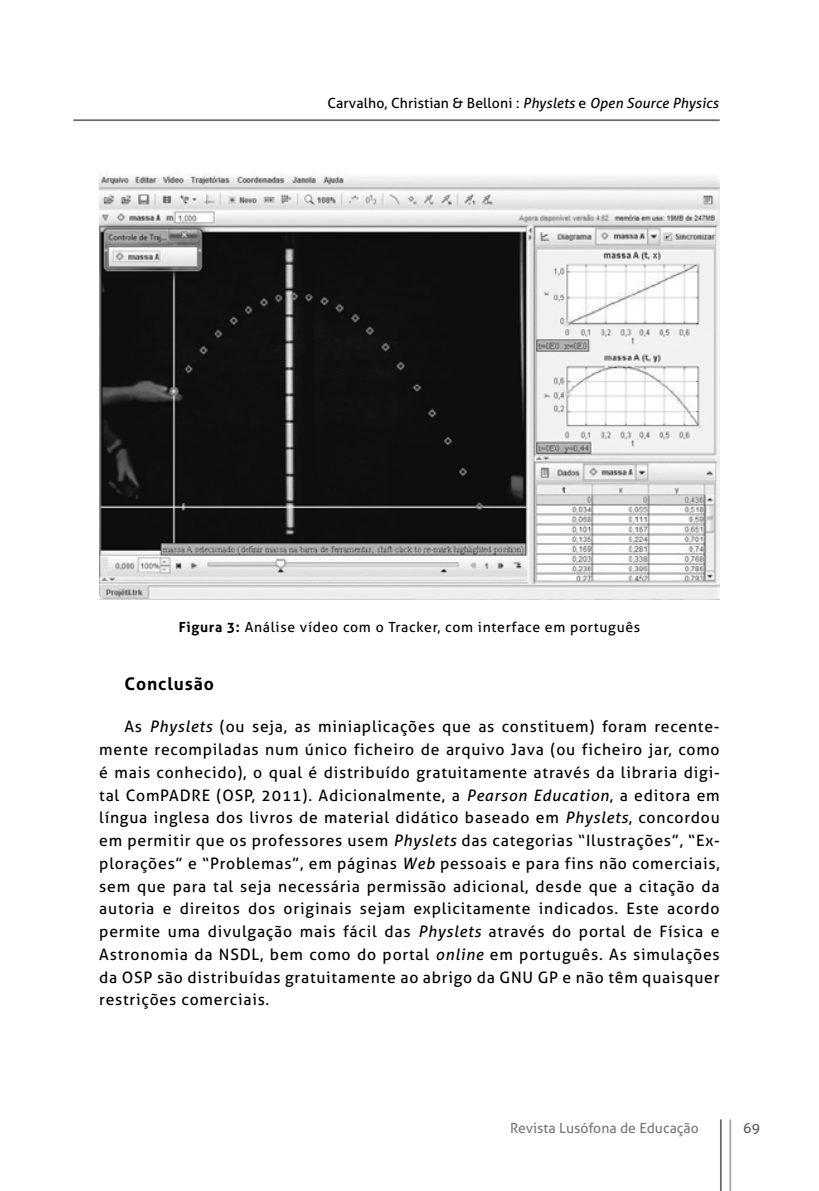
<style>
.page{position:relative;width:819px;height:1191px;background:#fff}
.page>*{position:absolute;margin:0;border:0;box-sizing:border-box;transform-origin:0 0}
.t1{font:700 17.5px "Aller";letter-spacing:.05em;color:#000}
.t2{font:15.75px/22.8px "Aller";letter-spacing:.05em;color:#000;text-align:justify}
.t3{font:14px "Aller";letter-spacing:.05em;color:#000}
.t4{font:14px "Aller";letter-spacing:.01em;color:#000}
.t5{font:14px "Aller";color:#787878}
.t6{font:14px "Aller";color:#5c5c5c}
.s1{font-style:italic}
.s2{font-weight:700}
</style>
<div class="page">
<hr style="left:729px;top:1119px;width:2px;height:72px;background:#a6a6a6">
<hr style="left:720px;top:1119px;width:1px;height:72px;background:#6a6a6a">
<hr style="left:73px;top:119px;width:646px;height:2px;background:#6a6a6a">
<img style="left:99px;top:174px;width:620px;height:426px">
<p class="t4" style="left:327px;top:94px;width:392px">Carvalho, Christian &amp; Belloni : <span class="s1">Physlets</span> e <span class="s1">Open Source Physics</span></p>
<p class="t3" style="left:179px;top:619px;width:463px"><span class="s2">Figura 3:</span> Análise vídeo com o Tracker, com interface em português</p>
<p class="t1" style="left:124px;top:673px;width:91px">Conclusão</p>
<p class="t2" style="left:99px;top:715px;width:622px;text-indent:25px">As <span class="s1">Physlets</span> (ou seja, as miniaplicações que as constituem) foram recente&shy;mente recompiladas num único ficheiro de arquivo Java (ou ficheiro jar, como é mais conhecido), o qual é distribuído gratuitamente através da libraria digi&shy;tal ComPADRE (OSP, 2011). Adicionalmente, a <span class="s1">Pearson Education</span>, a editora em língua inglesa dos livros de material didático baseado em <span class="s1">Physlets</span>, concordou em permitir que os professores usem <span class="s1">Physlets</span> das categorias “Ilustrações”, “Ex&shy;plorações” e “Problemas”, em páginas <span class="s1">Web</span> pessoais e para fins não comerciais, sem que para tal seja necessária permissão adicional, desde que a citação da autoria e direitos dos originais sejam explicitamente indicados. Este acordo permite uma divulgação mais fácil das <span class="s1">Physlets</span> através do portal de Física e Astronomia da NSDL, bem como do portal <span class="s1">online</span> em português. As simulações da OSP são distribuídas gratuitamente ao abrigo da GNU GP e não têm quaisquer restrições comerciais.</p>
<p class="t5" style="left:510px;top:1119px;width:190px">Revista Lusófona de Educação</p>
<p class="t6" style="left:743px;top:1120px;width:18px">69</p>
</div>
